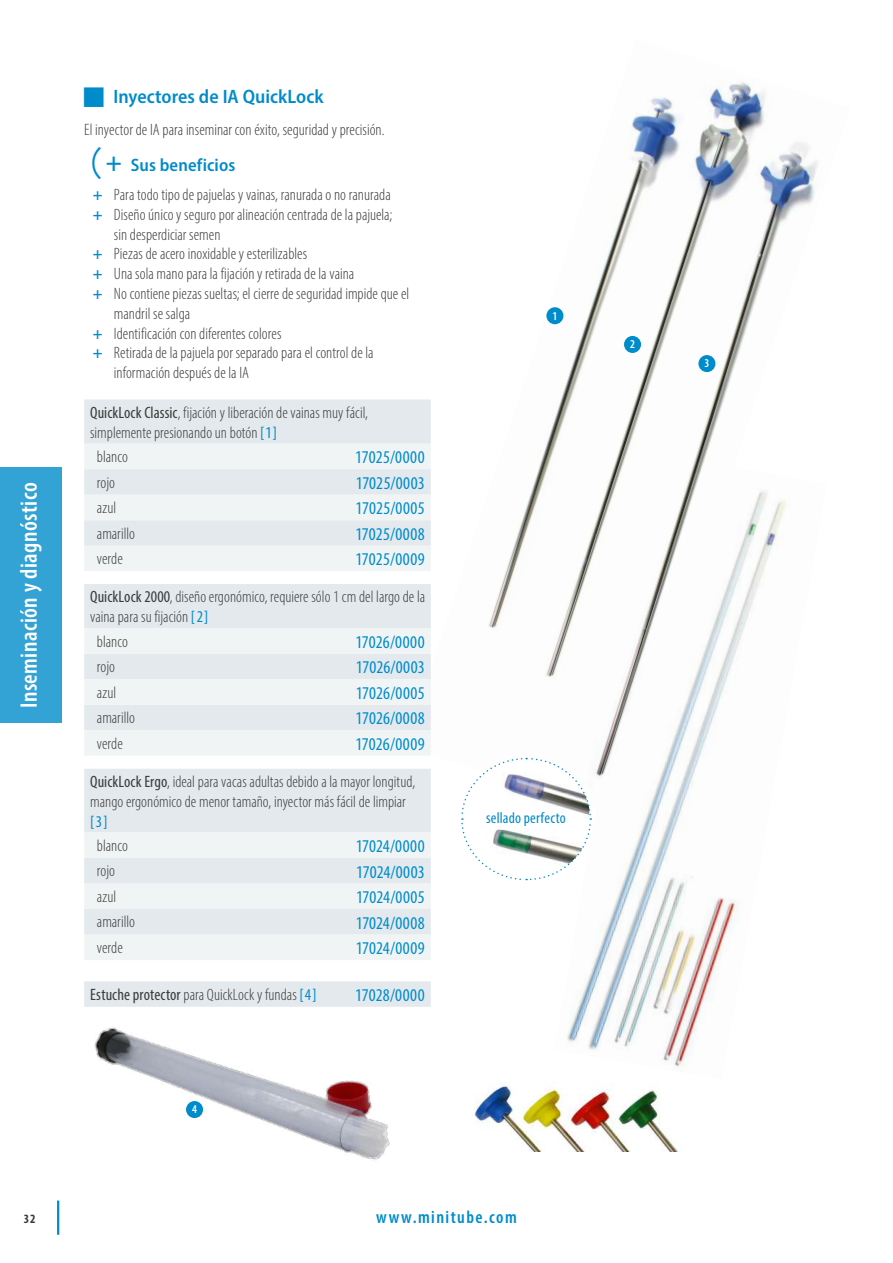
<style>
.page{position:relative;width:893px;height:1263px;background:#fff}
.page>*{position:absolute;margin:0;border:0;box-sizing:border-box;transform-origin:0 0}
.t1{font:600 condensed 24px "Myriad Pro";letter-spacing:.02em;color:#fff}
.t2{font:600 semi-condensed 19.5px "Myriad Pro";color:#008bcb}
.t3{font:condensed 18px "Myriad Pro";letter-spacing:.005em;color:#008bcb}
.t4{font:600 condensed 18px "Myriad Pro";letter-spacing:.08em;color:#008bcb}
.t5{font:600 semi-condensed 18px "Myriad Pro";letter-spacing:.005em;color:#008bcb}
.t6{font:300 condensed 16.5px/19.8px "Myriad Pro";color:#3c3c3b}
.t7{font:condensed 16.5px "Myriad Pro";color:#008bcb}
.t8{font:condensed 15.6px "Myriad Pro";letter-spacing:.015em;color:#008bcb}
.t9{font:700 condensed 12.75px "Myriad Pro";color:#3c3c3b}
.t10{font:600 condensed 12px "Myriad Pro";color:#fff}
.s1{font-family:"MS Gothic";font-weight:400;font-stretch:normal;font-size:36px}
.s2{font-size:27px}
.s3{font-weight:700;color:#008bcb}
.s4{font-weight:400}
.s5{font-weight:400;color:#008bcb}
</style>
<div class="page">
<hr style="left:57px;top:1200px;width:2px;height:35px;background:#008bcb">
<div style="left:0;top:468px;width:62px;height:255px;background:#33a2d5"></div>
<img style="left:567px;top:816px;width:172px;height:251px">
<img style="left:489px;top:80px;width:329px;height:736px">
<div style="left:546px;top:307px;width:17px;height:17px;background:#008bcb;border-radius:50%"></div>
<div style="left:624px;top:336px;width:17px;height:17px;background:#008bcb;border-radius:50%"></div>
<div style="left:698px;top:355px;width:17px;height:17px;background:#008bcb;border-radius:50%"></div>
<div style="left:84px;top:399px;width:347px;height:45px;background:#e3e9ec"></div>
<svg style="left:84px;top:444px;width:347px;height:127px;fill:#f0f4f5"></svg>
<svg style="left:84px;top:584px;width:347px;height:374px;fill:#e3e9ec"></svg>
<svg style="left:461px;top:757px;width:131px;height:124px"></svg>
<img style="left:474px;top:1083px;width:204px;height:68px">
<img style="left:84px;top:958px;width:347px;height:203px">
<div style="left:186px;top:1101px;width:17px;height:17px;background:#008bcb;border-radius:50%"></div>
<h1 class="t1" style="left:14px;top:708px;width:227px;rotate:-90deg">Inseminación y diagnóstico</h1>
<p class="t2" style="left:114px;top:84px;width:211px">Inyectores de IA QuickLock</p>
<p class="t6" style="left:84px;top:120px;width:302px">El inyector de IA para inseminar con éxito, seguridad y precisión.</p>
<p class="t5" style="left:84px;top:154px;width:153px"><span class="s1">(</span><span class="s2">+</span> Sus beneficios</p>
<p class="t6" style="left:93px;top:185px;width:300px"><span class="s3">+</span> Para todo tipo de pajuelas y vainas, ranurada o no ranurada</p>
<p class="t6" style="left:93px;top:204px;width:301px"><span class="s3">+</span> Diseño único y seguro por alineación centrada de la pajuela;</p>
<p class="t6" style="left:114px;top:224px;width:108px">sin desperdiciar semen</p>
<p class="t6" style="left:93px;top:244px;width:216px"><span class="s3">+</span> Piezas de acero inoxidable y esterilizables</p>
<p class="t6" style="left:93px;top:264px;width:263px"><span class="s3">+</span> Una sola mano para la fijación y retirada de la vaina</p>
<p class="t6" style="left:93px;top:284px;width:318px"><span class="s3">+</span> No contiene piezas sueltas; el cierre de seguridad impide que el</p>
<p class="t6" style="left:114px;top:303px;width:78px">mandril se salga</p>
<p class="t6" style="left:93px;top:323px;width:190px"><span class="s3">+</span> Identificación con diferentes colores</p>
<p class="t6" style="left:93px;top:343px;width:283px"><span class="s3">+</span> Retirada de la pajuela por separado para el control de la</p>
<p class="t6" style="left:114px;top:363px;width:137px">información después de la IA</p>
<p class="t6" style="left:90px;top:402px;width:279px"><span class="s4">QuickLock Classic</span>, fijación y liberación de vainas muy fácil, simplemente presionando un botón <span class="s5">[1]</span></p>
<p class="t6" style="left:97px;top:447px;width:32px">blanco</p>
<p class="t3" style="left:355px;top:446px;width:71px">17025/0000</p>
<p class="t6" style="left:97px;top:472px;width:20px">rojo</p>
<p class="t3" style="left:356px;top:472px;width:70px">17025/0003</p>
<p class="t6" style="left:97px;top:498px;width:21px">azul</p>
<p class="t3" style="left:356px;top:497px;width:71px">17025/0005</p>
<p class="t6" style="left:97px;top:523px;width:40px">amarillo</p>
<p class="t3" style="left:355px;top:523px;width:71px">17025/0008</p>
<p class="t6" style="left:97px;top:549px;width:27px">verde</p>
<p class="t3" style="left:355px;top:548px;width:71px">17025/0009</p>
<p class="t6" style="left:90px;top:587px;width:336px"><span class="s4">QuickLock 2000</span>, diseño ergonómico, requiere sólo 1 cm del largo de la vaina para su fijación <span class="s5">[2]</span></p>
<p class="t6" style="left:97px;top:631px;width:32px">blanco</p>
<p class="t3" style="left:355px;top:631px;width:71px">17026/0000</p>
<p class="t6" style="left:97px;top:657px;width:20px">rojo</p>
<p class="t3" style="left:356px;top:656px;width:70px">17026/0003</p>
<p class="t6" style="left:97px;top:682px;width:21px">azul</p>
<p class="t3" style="left:356px;top:682px;width:71px">17026/0005</p>
<p class="t6" style="left:97px;top:708px;width:40px">amarillo</p>
<p class="t3" style="left:355px;top:707px;width:71px">17026/0008</p>
<p class="t6" style="left:97px;top:733px;width:27px">verde</p>
<p class="t3" style="left:355px;top:733px;width:71px">17026/0009</p>
<p class="t6" style="left:90px;top:771px;width:327px"><span class="s4">QuickLock Ergo</span>, ideal para vacas adultas debido a la mayor longitud, mango ergonómico de menor tamaño, inyector más fácil de limpiar</p>
<p class="t7" style="left:90px;top:811px;width:19px">[3]</p>
<p class="t6" style="left:97px;top:835px;width:32px">blanco</p>
<p class="t3" style="left:356px;top:835px;width:71px">17024/0000</p>
<p class="t6" style="left:97px;top:861px;width:20px">rojo</p>
<p class="t3" style="left:356px;top:861px;width:70px">17024/0003</p>
<p class="t6" style="left:97px;top:886px;width:21px">azul</p>
<p class="t3" style="left:356px;top:886px;width:70px">17024/0005</p>
<p class="t6" style="left:97px;top:912px;width:40px">amarillo</p>
<p class="t3" style="left:356px;top:912px;width:70px">17024/0008</p>
<p class="t6" style="left:97px;top:937px;width:27px">verde</p>
<p class="t3" style="left:356px;top:937px;width:70px">17024/0009</p>
<p class="t6" style="left:90px;top:984px;width:228px"><span class="s4">Estuche protector</span> para QuickLock y fundas <span class="s5">[4]</span></p>
<p class="t3" style="left:355px;top:984px;width:71px">17028/0000</p>
<p class="t10" style="left:192px;top:1102px;width:6px">4</p>
<p class="t10" style="left:552px;top:308px;width:6px">1</p>
<p class="t8" style="left:486px;top:809px;width:81px">sellado perfecto</p>
<p class="t9" style="left:24px;top:1211px;width:13px">32</p>
<p class="t4" style="left:376px;top:1206px;width:142px">www.minitube.com</p>
<p class="t10" style="left:630px;top:337px;width:6px">2</p>
<p class="t10" style="left:705px;top:356px;width:6px">3</p>
</div>
